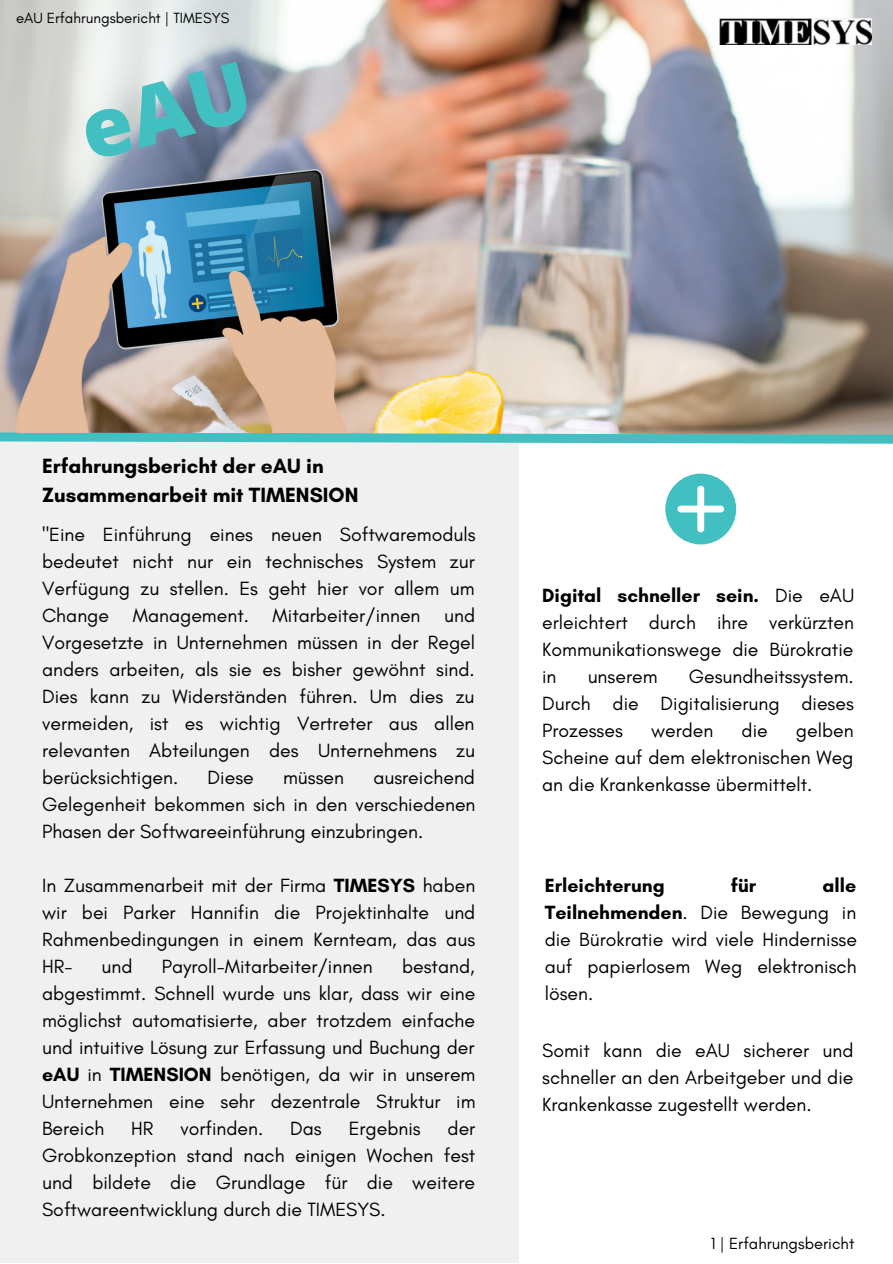
<style>
.page{position:relative;width:893px;height:1264px;background:#fff}
.page>*{position:absolute;margin:0;border:0;box-sizing:border-box;transform-origin:0 0}
.t1{font:700 21px/29.2px "Glacial Indifference";color:#000}
.t2{font:19.5px/27px "Glacial Indifference";color:#000;text-align:justify}
.t3{font:700 19.5px "Glacial Indifference";color:#000}
.t4{font:16.5px "Glacial Indifference";color:#000}
.t5{font:15px "Glacial Indifference";color:#000}
.s1{font-weight:700}
</style>
<div class="page">
<img style="left:0;top:0;width:892px;height:428px">
<div style="left:0;top:441px;width:518px;height:821px;background:#f0f0f0"></div>
<svg style="left:0;top:428px;width:892px;height:20px"></svg>
<svg style="left:665px;top:473px;width:71px;height:71px"></svg>
<img style="left:719px;top:19px;width:152px;height:26px">
<img style="left:16px;top:170px;width:332px;height:263px">
<svg style="left:81px;top:61px;width:170px;height:100px;background:#a7b0be"></svg>
<p class="t5" style="left:16px;top:9px;width:215px">eAU Erfahrungsbericht | TIMESYS</p>
<p class="t1" style="left:42px;top:451px;width:318px">Erfahrungsbericht der eAU in<br>Zusammenarbeit mit TIMENSION</p>
<p class="t2" style="left:42px;top:521px;width:435px">"Eine Einführung eines neuen Softwaremoduls bedeutet nicht nur ein technisches System zur Verfügung zu stellen. Es geht hier vor allem um Change Management. Mitarbeiter/innen und Vorgesetzte in Unternehmen müssen in der Regel anders arbeiten, als sie es bisher gewöhnt sind.<br>Dies kann zu Widerständen führen. Um dies zu vermeiden, ist es wichtig Vertreter aus allen relevanten Abteilungen des Unternehmens zu berücksichtigen.</p>
<p class="t2" style="left:42px;top:763px;width:435px;text-indent:331px">ausreichend Gelegenheit bekommen sich in den verschiedenen Phasen der Softwareeinführung einzubringen.</p>
<p class="t2" style="left:42px;top:871px;width:435px">In Zusammenarbeit mit der Firma <span class="s1">TIMESYS</span> haben wir bei Parker Hannifin die Projektinhalte und Rahmenbedingungen in einem Kernteam, das aus HR-</p>
<p class="t2" style="left:208px;top:763px;width:48px">Diese</p>
<p class="t2" style="left:283px;top:763px;width:62px">müssen</p>
<p class="t2" style="left:42px;top:952px;width:435px;text-indent:360px">bestand, abgestimmt. Schnell wurde uns klar, dass wir eine möglichst automatisierte, aber trotzdem einfache und intuitive Lösung zur Erfassung und Buchung der <span class="s1">eAU</span> in <span class="s1">TIMENSION</span> benötigen, da wir in unserem Unternehmen eine sehr dezentrale Struktur im Bereich</p>
<p class="t2" style="left:102px;top:952px;width:32px">und</p>
<p class="t2" style="left:162px;top:952px;width:212px">Payroll-Mitarbeiter/innen</p>
<p class="t2" style="left:42px;top:1114px;width:435px;text-indent:405px">der Grobkonzeption stand nach einigen Wochen fest und bildete die Grundlage für die weitere Softwareentwicklung durch die TIMESYS.</p>
<p class="t2" style="left:131px;top:1114px;width:24px">HR</p>
<p class="t2" style="left:180px;top:1114px;width:84px">vorfinden.</p>
<p class="t2" style="left:290px;top:1114px;width:33px">Das</p>
<p class="t2" style="left:348px;top:1114px;width:73px">Ergebnis</p>
<p class="t2" style="left:542px;top:582px;width:313px"><span class="s1">Digital schneller sein.</span> Die eAU erleichtert durch ihre verkürzten Kommunikationswege die Bürokratie in</p>
<p class="t2" style="left:542px;top:663px;width:313px;text-indent:146px">Gesundheitssystem.<br>Durch die Digitalisierung dieses Prozesses</p>
<p class="t2" style="left:587px;top:663px;width:71px">unserem</p>
<p class="t2" style="left:542px;top:717px;width:313px;text-indent:254px">gelben Scheine auf dem elektronischen Weg an die Krankenkasse übermittelt.</p>
<p class="t2" style="left:651px;top:717px;width:64px">werden</p>
<p class="t2" style="left:741px;top:717px;width:28px">die</p>
<p class="t2" style="left:544px;top:871px;width:314px;text-indent:278px"><span class="s1">alle Teilnehmenden</span>. Die Bewegung in die Bürokratie wird viele Hindernisse auf papierlosem Weg elektronisch lösen.</p>
<p class="t3" style="left:544px;top:873px;width:121px">Erleichterung</p>
<p class="t3" style="left:731px;top:873px;width:27px">für</p>
<p class="t2" style="left:542px;top:1036px;width:313px">Somit kann die eAU sicherer und schneller an den Arbeitgeber und die Krankenkasse zugestellt werden.</p>
<p class="t4" style="left:710px;top:1232px;width:145px">1 | Erfahrungsbericht</p>
</div>
